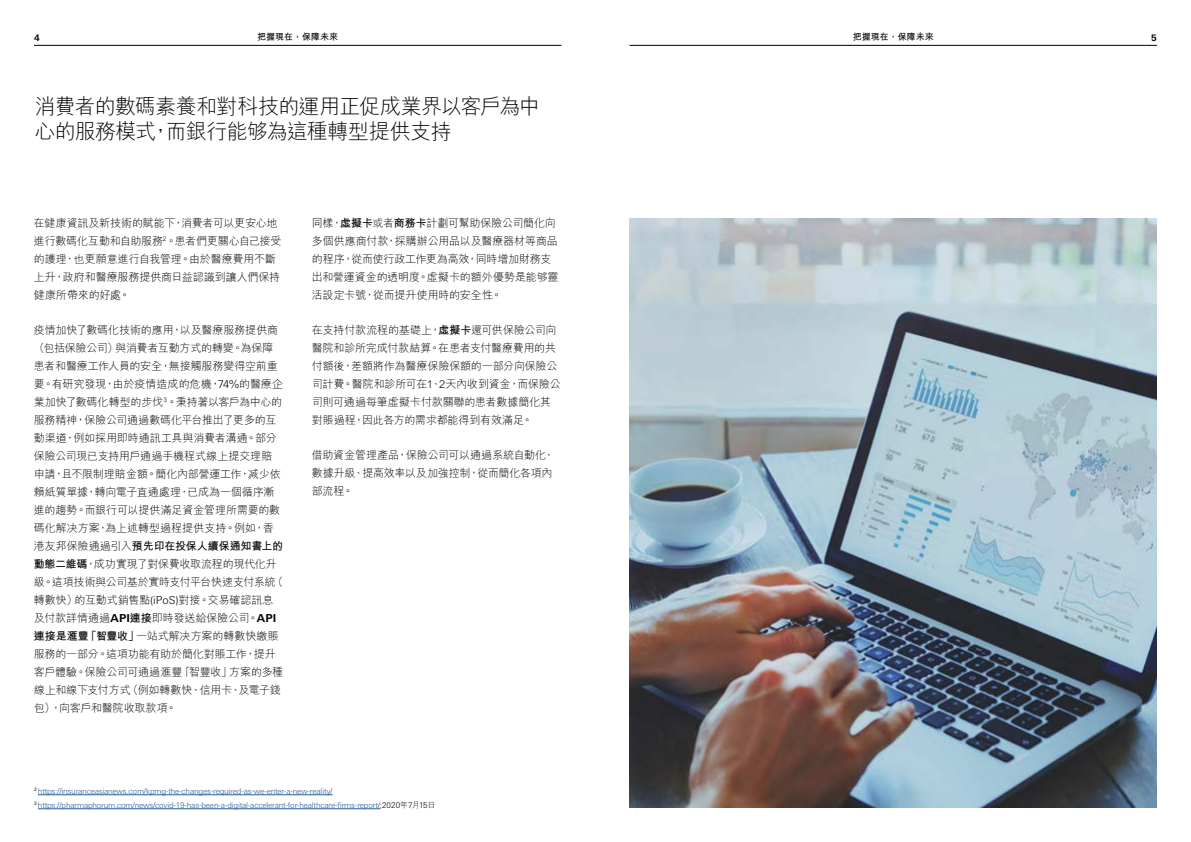
<style>
.page{position:relative;width:1191px;height:842px;background:#fff}
.page>*{position:absolute;margin:0;border:0;box-sizing:border-box;transform-origin:0 0}
.t1{font:300 21px/25px "M Hei H Kfor HSBC";letter-spacing:-.035em;color:#000}
.t2{font:300 11px/18px "M Hei H Kfor HSBC";letter-spacing:-.015em;color:#000}
.t3{font:700 9px "M Hei H Kfor HSBC";color:#000}
.t4{font:700 9px "Univers Nextfor HSBC";color:#000}
.t5{font:300 8px/14px "Univers Nextfor HSBC";letter-spacing:-.025em;color:#275b9b}
.s1{font-family:"Univers Nextfor HSBC"}
.s2{font-weight:700}
.s3{font-family:"Univers Nextfor HSBC";font-weight:700}
.s4{color:#000}
.s5{font-family:"M Hei H Kfor HSBC";color:#000}
</style>
<div class="page">
<hr style="left:38px;top:794px;width:294px;height:1px;background:#275b9b">
<hr style="left:38px;top:808px;width:342px;height:1px;background:#275b9b">
<img style="left:629px;top:219px;width:528px;height:588px">
<hr style="left:629px;top:45px;width:528px;height:1px;background:#000">
<hr style="left:34px;top:45px;width:527px;height:1px;background:#000">
<p class="t4" style="left:34px;top:31px;width:7px">4</p>
<p class="t3" style="left:257px;top:31px;width:82px">把握現在，保障未來</p>
<p class="t3" style="left:852px;top:31px;width:82px">把握現在，保障未來</p>
<p class="t4" style="left:1151px;top:31px;width:7px">5</p>
<h1 class="t1" style="left:35px;top:94px;width:507px">消費者的數碼素養和對科技的運用正促成業界以客戶為中心的服務模式，而銀行能够為這種轉型提供支持</h1>
<p class="t2" style="left:34px;top:213px;width:249px">在健康資訊及新技術的賦能下，消費者可以更安心地進行數碼化互動和自助服務<sup>2</sup>。患者們更關心自己接受的護理，也更願意進行自我管理。由於醫療費用不斷上升，政府和醫療服務提供商日益認識到讓人們保持健康所帶來的好處。</p>
<p class="t2" style="left:34px;top:320px;width:251px">疫情加快了數碼化技術的應用，以及醫療服務提供商（包括保險公司）與消費者互動方式的轉變。為保障患者和醫療工作人員的安全，無接觸服務變得空前重要。有研究發現，由於疫情造成的危機，<span class="s1">74%</span>的醫療企業加快了數碼化轉型的步伐<sup>3</sup>。秉持著以客戶為中心的服務精神，保險公司通過數碼化平台推出了更多的互動渠道，例如採用即時通訊工具與消費者溝通。部分保險公司現已支持用戶通過手機程式線上提交理賠申請，且不限制理賠金額。簡化內部營運工作，减少依賴紙質單據，轉向電子直通處理，已成為一個循序漸進的趨勢。而銀行可以提供滿足資金管理所需要的數碼化解决方案，為上述轉型過程提供支持。例如，香港友邦保險通過引入<span class="s2">預先印在投保人續保通知書上的動態二維碼</span>，成功實現了對保費收取流程的現代化升級。這項技術與公司基於實時支付平台快速支付系統（轉數快）的互動式銷售點<span class="s1">(iPoS)</span>對接。交易確認訊息及付款詳情通過<span class="s3">API</span><span class="s2">連接</span>即時發送給保險公司。<span class="s3">API</span><span class="s2">連接是滙豐「智豐收」</span>一站式解决方案的轉數快繳賬服務的一部分。這項功能有助於簡化對賬工作，提升客戶體驗。保險公司可通過滙豐「智豐收」方案的多種線上和線下支付方式（例如轉數快、信用卡、及電子錢包），向客戶和醫院收取款項。</p>
<p class="t2" style="left:312px;top:213px;width:248px">同樣，<span class="s2">虛擬卡</span>或者<span class="s2">商務卡</span>計劃可幫助保險公司簡化向多個供應商付款，採購辦公用品以及醫療器材等商品的程序，從而使行政工作更為高效，同時增加財務支出和營運資金的透明度。虛擬卡的額外優勢是能够靈活設定卡號，從而提升使用時的安全性。</p>
<p class="t2" style="left:312px;top:320px;width:250px">在支持付款流程的基礎上，<span class="s2">虛擬卡</span>還可供保險公司向醫院和診所完成付款結算。在患者支付醫療費用的共付額後，差額將作為醫療保險保額的一部分向保險公司計費。醫院和診所可在1、2天內收到資金，而保險公司則可通過每筆虛擬卡付款關聯的患者數據簡化其對賬過程，因此各方的需求都能得到有效滿足。</p>
<p class="t2" style="left:312px;top:445px;width:244px">借助資金管理產品，保險公司可以通過系統自動化、數據升級、提高效率以及加強控制，從而簡化各項內部流程。</p>
<p class="t5" style="left:34px;top:783px;width:403px"><sup>2</sup> https://insuranceasianews.com/kpmg-the-changes-required-as-we-enter-a-new-reality/<br><sup>3</sup> https://pharmaphorum.com/news/covid-19-has-been-a-digital-accelerant-for-healthcare-firms-report/<span class="s4">;2020</span><span class="s5">年</span><span class="s4">7</span><span class="s5">月</span><span class="s4">15</span><span class="s5">日</span></p>
</div>
